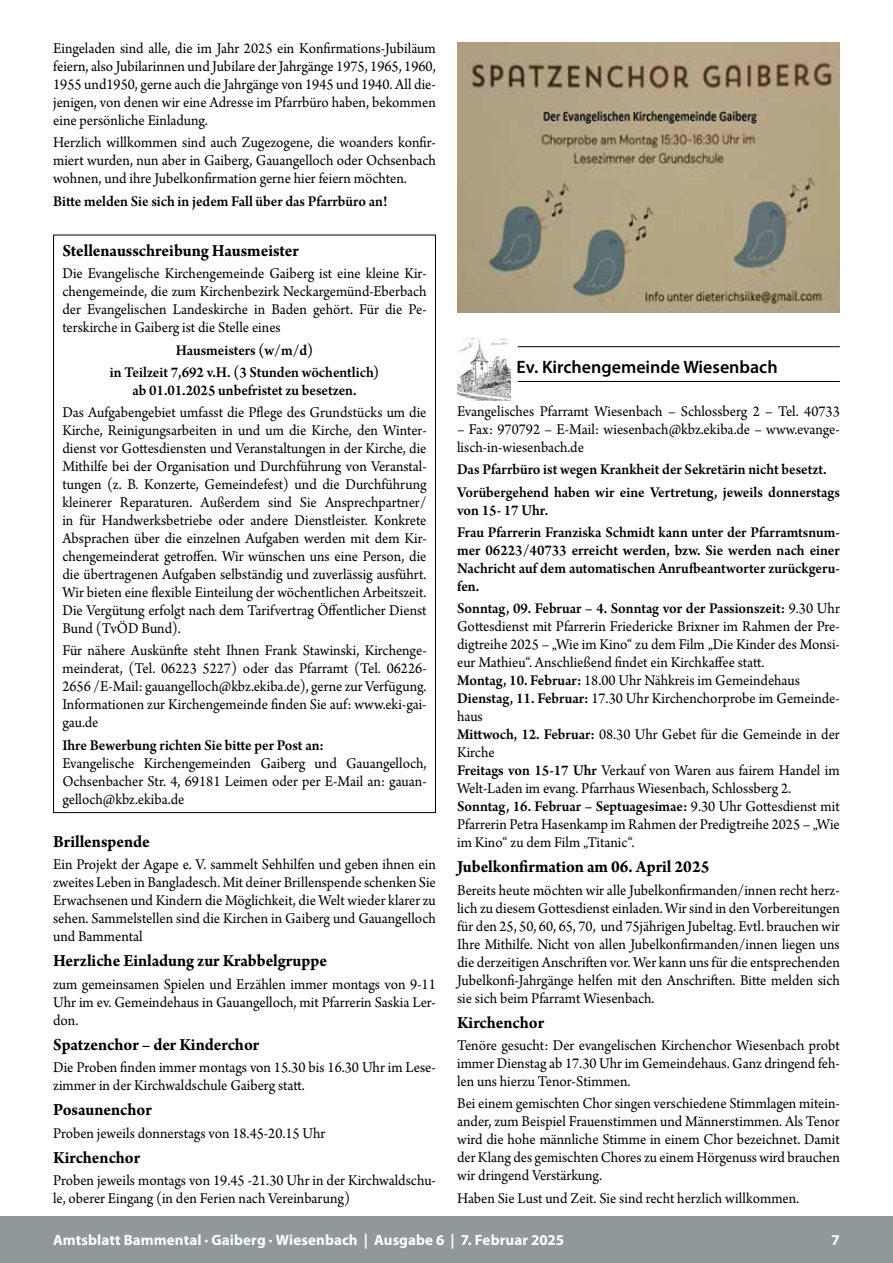
<style>
.page{position:relative;width:893px;height:1263px;background:#fff}
.page>*{position:absolute;margin:0;border:0;box-sizing:border-box;transform-origin:0 0}
.t1{font:700 18px "Arno Pro";letter-spacing:-.005em;color:#000;scale:.95 1}
.t2{font:600 18px "Myriad Pro";color:#000}
.t3{font:15.75px/18px "Arno Pro";color:#000;text-align:justify;scale:.95 1}
.t4{font:600 15.75px/22.2px "Arno Pro";color:#000;scale:.95 1}
.t5{font:700 15px "Myriad Pro";letter-spacing:.005em;color:#fff}
.s1{font-weight:600}
</style>
<div class="page">
<div style="left:0;top:1216px;width:893px;height:47px;background:#90989c"></div>
<hr style="left:518px;top:346px;width:322px;height:1px;background:#000">
<hr style="left:518px;top:381px;width:322px;height:1px;background:#000">
<img style="left:457px;top:338px;width:54px;height:62px">
<img style="left:457px;top:43px;width:383px;height:270px">
<p class="t3" style="left:53px;top:40px;width:404px">Eingeladen sind alle, die im Jahr 2025 ein Konfirmations-Jubiläum feiern, also Jubilarinnen und Jubilare der Jahrgänge 1975, 1965, 1960, 1955 und1950, gerne auch die Jahrgänge von 1945 und 1940. All die&shy;jenigen, von denen wir eine Adresse im Pfarrbüro haben, bekommen eine persönliche Einladung.</p>
<p class="t3" style="left:53px;top:135px;width:404px">Herzlich willkommen sind auch Zugezogene, die woanders konfir&shy;miert wurden, nun aber in Gaiberg, Gauangelloch oder Ochsenbach wohnen, und ihre Jubelkonfirmation gerne hier feiern möchten.</p>
<p class="t4" style="left:53px;top:191px;width:354px">Bitte melden Sie sich in jedem Fall über das Pfarrbüro an!</p>
<p class="t1" style="left:62px;top:240px;width:250px">Stellenausschreibung Hausmeister</p>
<p class="t3" style="left:62px;top:265px;width:385px">Die Evangelische Kirchengemeinde Gaiberg ist eine kleine Kir&shy;chengemeinde, die zum Kirchenbezirk Neckargemünd-Eberbach der Evangelischen Landeskirche in Baden gehört. Für die Pe&shy;terskirche in Gaiberg ist die Stelle eines</p>
<p class="t4" style="left:110px;top:340px;width:285px;text-align:center">Hausmeisters (w/m/d)<br>in Teilzeit 7,692 v.H. (3 Stunden wöchentlich)</p>
<p class="t4" style="left:132px;top:380px;width:237px">ab 01.01.2025 unbefristet zu besetzen.</p>
<p class="t3" style="left:62px;top:404px;width:385px">Das Aufgabengebiet umfasst die Pflege des Grundstücks um die Kirche, Reinigungsarbeiten in und um die Kirche, den Winter&shy;dienst vor Gottesdiensten und Veranstaltungen in der Kirche, die Mithilfe bei der Organisation und Durchführung von Veranstal&shy;tungen (z. B. Konzerte, Gemeindefest) und die Durchführung kleinerer Reparaturen. Außerdem sind Sie Ansprechpartner/ in für Handwerksbetriebe oder andere Dienstleister. Konkrete Absprachen über die einzelnen Aufgaben werden mit dem Kir&shy;chengemeinderat getroffen. Wir wünschen uns eine Person, die die übertragenen Aufgaben selbständig und zuverlässig ausführt.<br>Wir bieten eine flexible Einteilung der wöchentlichen Arbeitszeit.<br>Die Vergütung erfolgt nach dem Tarifvertrag Öffentlicher Dienst Bund (TvÖD Bund).</p>
<p class="t3" style="left:62px;top:642px;width:385px">Für nähere Auskünfte steht Ihnen Frank Stawinski, Kirchenge&shy;meinderat, (Tel. 06223 5227) oder das Pfarramt (Tel. 06226- 2656 /E-Mail: gauangelloch@kbz.ekiba.de), gerne zur Verfügung.<br>Informationen zur Kirchengemeinde finden Sie auf: www.eki-gai&shy;gau.de</p>
<p class="t4" style="left:62px;top:735px;width:277px">Ihre Bewerbung richten Sie bitte per Post an:</p>
<p class="t3" style="left:62px;top:755px;width:385px">Evangelische Kirchengemeinden Gaiberg und Gauangelloch, Ochsenbacher Str. 4, 69181 Leimen oder per E-Mail an: gauan&shy;gelloch@kbz.ekiba.de</p>
<p class="t1" style="left:53px;top:831px;width:103px">Brillenspende</p>
<p class="t3" style="left:53px;top:856px;width:404px">Ein Projekt der Agape e. V. sammelt Sehhilfen und geben ihnen ein zweites Leben in Bangladesch. Mit deiner Brillenspende schenken Sie Erwachsenen und Kindern die Möglichkeit, die Welt wieder klarer zu sehen. Sammelstellen sind die Kirchen in Gaiberg und Gauangelloch und Bammental</p>
<p class="t1" style="left:53px;top:950px;width:290px">Herzliche Einladung zur Krabbelgruppe</p>
<p class="t3" style="left:53px;top:975px;width:404px">zum gemeinsamen Spielen und Erzählen immer montags von 9-11<br>Uhr im ev. Gemeindehaus in Gauangelloch, mit Pfarrerin Saskia Ler&shy;don.</p>
<p class="t1" style="left:53px;top:1034px;width:218px">Spatzenchor – der Kinderchor</p>
<p class="t3" style="left:53px;top:1059px;width:404px">Die Proben finden immer montags von 15.30 bis 16.30 Uhr im Lese&shy;zimmer in der Kirchwaldschule Gaiberg statt.</p>
<p class="t1" style="left:53px;top:1099px;width:105px">Posaunenchor</p>
<p class="t3" style="left:53px;top:1125px;width:288px">Proben jeweils donnerstags von 18.45-20.15 Uhr</p>
<p class="t1" style="left:53px;top:1147px;width:93px">Kirchenchor</p>
<p class="t3" style="left:53px;top:1172px;width:404px">Proben jeweils montags von 19.45 -21.30 Uhr in der Kirchwaldschu&shy;le, oberer Eingang (in den Ferien nach Vereinbarung)</p>
<p class="t2" style="left:517px;top:355px;width:262px">Ev. Kirchengemeinde Wiesenbach</p>
<p class="t3" style="left:457px;top:403px;width:404px">Evangelisches Pfarramt Wiesenbach – Schlossberg 2 – Tel. 40733</p>
<p class="t3" style="left:457px;top:421px;width:404px">– Fax: 970792 – E-Mail: wiesenbach@kbz.ekiba.de – www.evange&shy;lisch-in-wiesenbach.de</p>
<p class="t4" style="left:457px;top:459px;width:404px">Das Pfarrbüro ist wegen Krankheit der Sekretärin nicht besetzt.<br>Vorübergehend haben wir eine Vertretung, jeweils donnerstags</p>
<p class="t4" style="left:457px;top:500px;width:404px">von 15- 17 Uhr.<br>Frau Pfarrerin Franziska Schmidt kann unter der Pfarramtsnum-</p>
<p class="t4" style="left:457px;top:542px;width:404px;line-height:18px;text-align:justify">mer 06223/40733 erreicht werden, bzw. Sie werden nach einer Nachricht auf dem automatischen Anrufbeantworter zurückgeru&shy;fen.</p>
<p class="t3" style="left:457px;top:600px;width:404px;text-align:left"><span class="s1">Sonntag, 09. Februar – 4. Sonntag vor der Passionszeit:</span> 9.30 Uhr Gottesdienst mit Pfarrerin Friedericke Brixner im Rahmen der Pre&shy;digtreihe 2025 – „Wie im Kino“ zu dem Film „Die Kinder des Monsi&shy;eur Mathieu“. Anschließend findet ein Kirchkaffee statt.<br><span class="s1">Montag, 10. Februar:</span> 18.00 Uhr Nähkreis im Gemeindehaus <span class="s1">Dienstag, 11. Februar:</span> 17.30 Uhr Kirchenchorprobe im Gemeinde&shy;haus<br><span class="s1">Mittwoch, 12. Februar:</span> 08.30 Uhr Gebet für die Gemeinde in der Kirche<br><span class="s1">Freitags von 15-17 Uhr</span> Verkauf von Waren aus fairem Handel im Welt-Laden im evang. Pfarrhaus Wiesenbach, Schlossberg 2.<br><span class="s1">Sonntag, 16. Februar – Septuagesimae:</span> 9.30 Uhr Gottesdienst mit Pfarrerin Petra Hasenkamp im Rahmen der Predigtreihe 2025 – „Wie im Kino“ zu dem Film „Titanic“.</p>
<p class="t1" style="left:457px;top:856px;width:267px">Jubelkonfirmation am 06. April 2025</p>
<p class="t3" style="left:457px;top:882px;width:404px">Bereits heute möchten wir alle Jubelkonfirmanden/innen recht herz&shy;lich zu diesem Gottesdienst einladen. Wir sind in den Vorbereitungen für den 25, 50, 60, 65, 70, und 75jährigen Jubeltag. Evtl. brauchen wir Ihre Mithilfe. Nicht von allen Jubelkonfirmanden/innen liegen uns die derzeitigen Anschriften vor. Wer kann uns für die entsprechenden Jubelkonfi-Jahrgänge helfen mit den Anschriften. Bitte melden sich sie sich beim Pfarramt Wiesenbach.</p>
<p class="t1" style="left:457px;top:1012px;width:93px">Kirchenchor</p>
<p class="t3" style="left:457px;top:1037px;width:404px">Tenöre gesucht: Der evangelischen Kirchenchor Wiesenbach probt immer Dienstag ab 17.30 Uhr im Gemeindehaus. Ganz dringend feh&shy;len uns hierzu Tenor-Stimmen.</p>
<p class="t3" style="left:457px;top:1095px;width:404px">Bei einem gemischten Chor singen verschiedene Stimmlagen mitein&shy;ander, zum Beispiel Frauenstimmen und Männerstimmen. Als Tenor wird die hohe männliche Stimme in einem Chor bezeichnet. Damit der Klang des gemischten Chores zu einem Hörgenuss wird brauchen wir dringend Verstärkung.</p>
<p class="t3" style="left:457px;top:1190px;width:362px">Haben Sie Lust und Zeit. Sie sind recht herzlich willkommen.</p>
<p class="t5" style="left:53px;top:1230px;width:512px">Amtsblatt Bammental · Gaiberg · Wiesenbach | Ausgabe 6 | 7. Februar 2025</p>
<p class="t5" style="left:831px;top:1230px;width:10px">7</p>
</div>
